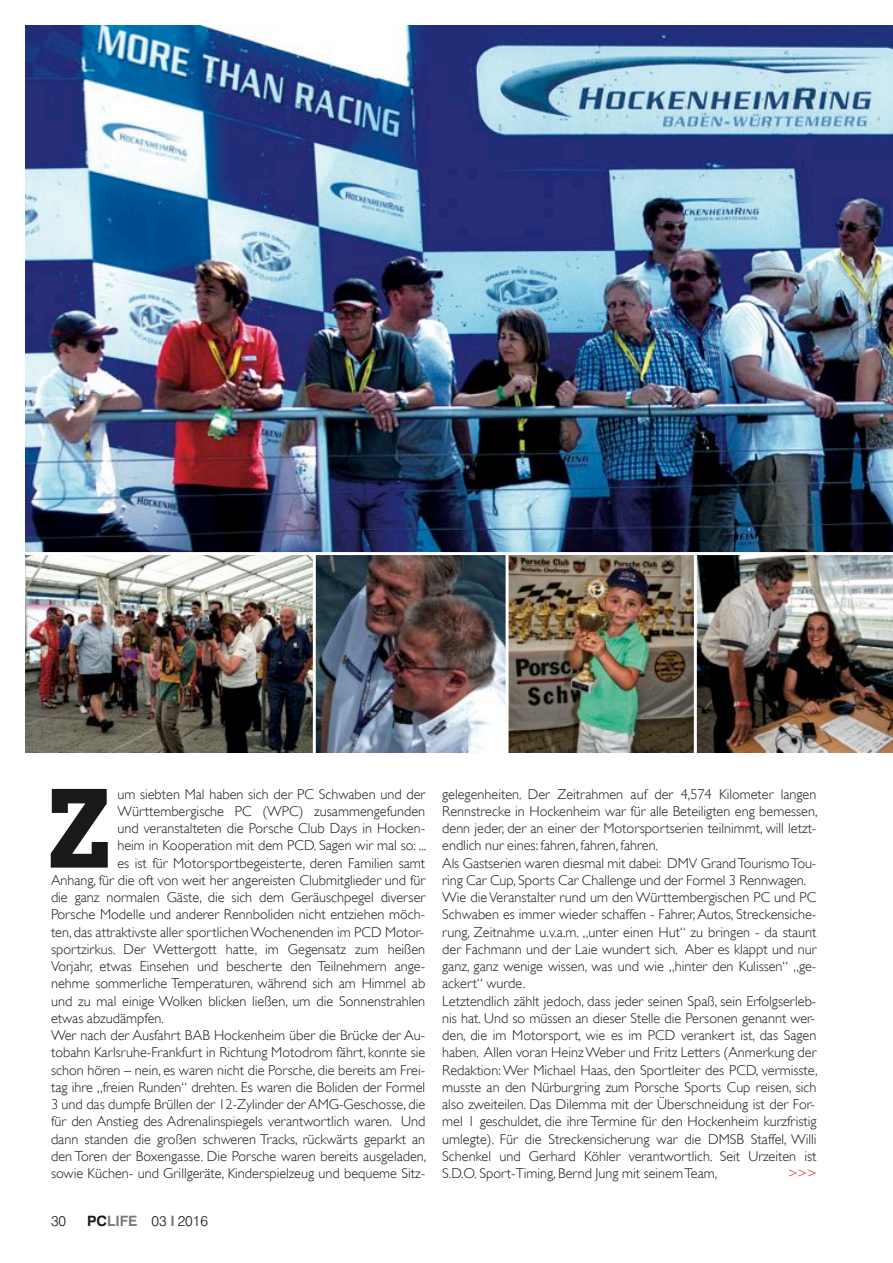
<style>
.page{position:relative;width:893px;height:1263px;background:#fff}
.page>*{position:absolute;margin:0;border:0;box-sizing:border-box;transform-origin:0 0}
.t1{font:700 105px "Heron Serif";color:#1a1818}
.t2{font:300 14.25px/17.2px "Gill Sans";color:#1a1818}
.t3{font:300 14.25px "Swiss 721 BT";color:#1a1818}
.t4{font:300 14.25px "Gill Sans";color:#d8222a}
.s1{font-weight:700}
.s2{font-weight:700;color:#757b79}
</style>
<div class="page">
<img style="left:26px;top:555px;width:665px;height:198px">
<img style="left:691px;top:555px;width:201px;height:198px">
<img style="left:26px;top:26px;width:867px;height:526px">
<img style="left:892px;top:555px;width:1px;height:196px">
<hr style="left:694px;top:553px;width:3px;height:208px;background:#fffefd">
<hr style="left:506px;top:553px;width:3px;height:207px;background:#fffefd">
<hr style="left:313px;top:554px;width:3px;height:207px;background:#fffefd">
<h1 class="t1" style="left:48px;top:784px;width:65px">Z</h1>
<p class="t2" style="left:117px;top:785px;width:309px">um siebten Mal haben sich der PC Schwaben und der</p>
<p class="t2" style="left:117px;top:802px;width:309px">Württembergische PC (WPC) zusammengefunden</p>
<p class="t2" style="left:117px;top:820px;width:309px">und veranstalteten die Porsche Club Days in Hocken-</p>
<p class="t2" style="left:117px;top:837px;width:310px">heim in Kooperation mit dem PCD. Sagen wir mal so: ...</p>
<p class="t2" style="left:117px;top:854px;width:309px">es ist für Motorsportbegeisterte, deren Familien samt</p>
<p class="t2" style="left:51px;top:871px;width:376px">Anhang, für die oft von weit her angereisten Clubmitglieder und für</p>
<p class="t2" style="left:51px;top:889px;width:376px">die ganz normalen Gäste, die sich dem Geräuschpegel diverser</p>
<p class="t2" style="left:51px;top:906px;width:376px">Porsche Modelle und anderer Rennboliden nicht entziehen möch-</p>
<p class="t2" style="left:51px;top:923px;width:374px">ten, das attraktivste aller sportlichenWochenenden im PCD Motor-</p>
<p class="t2" style="left:51px;top:940px;width:376px">sportzirkus. Der Wettergott hatte, im Gegensatz zum heißen</p>
<p class="t2" style="left:51px;top:958px;width:376px">Vorjahr, etwas Einsehen und bescherte den Teilnehmern ange-</p>
<p class="t2" style="left:51px;top:975px;width:376px">nehme sommerliche Temperaturen, während sich am Himmel ab</p>
<p class="t2" style="left:51px;top:992px;width:376px">und zu mal einige Wolken blicken ließen, um die Sonnenstrahlen</p>
<p class="t2" style="left:51px;top:1009px;width:115px">etwas abzudämpfen.</p>
<p class="t2" style="left:51px;top:1027px;width:376px">Wer nach der Ausfahrt BAB Hockenheim über die Brücke der Au-</p>
<p class="t2" style="left:51px;top:1044px;width:376px">tobahn Karlsruhe-Frankfurt in Richtung Motodrom fährt, konnte sie</p>
<p class="t2" style="left:51px;top:1061px;width:376px">schon hören – nein, es waren nicht die Porsche, die bereits am Frei-</p>
<p class="t2" style="left:51px;top:1078px;width:376px">tag ihre „freien Runden“ drehten. Es waren die Boliden der Formel</p>
<p class="t2" style="left:51px;top:1096px;width:376px">3 und das dumpfe Brüllen der 12-Zylinder der AMG-Geschosse, die</p>
<p class="t2" style="left:51px;top:1113px;width:376px">für den Anstieg des Adrenalinspiegels verantwortlich waren. Und</p>
<p class="t2" style="left:51px;top:1130px;width:376px">dann standen die großen schweren Tracks, rückwärts geparkt an</p>
<p class="t2" style="left:51px;top:1147px;width:377px">den Toren der Boxengasse. Die Porsche waren bereits ausgeladen,</p>
<p class="t2" style="left:51px;top:1165px;width:376px">sowie Küchen- und Grillgeräte, Kinderspielzeug und bequeme Sitz-</p>
<p class="t3" style="left:51px;top:1213px;width:17px">30</p>
<p class="t3" style="left:87px;top:1213px;width:122px"><span class="s1">PC</span><span class="s2">LIFE</span> 03 <span class="s2">I</span> 2016</p>
<p class="t2" style="left:442px;top:785px;width:377px">gelegenheiten. Der Zeitrahmen auf der 4,574 Kilometer langen Rennstrecke in Hockenheim war für alle Beteiligten eng bemessen, denn jeder, der an einer der Motorsportserien teilnimmt, will letzt&shy;endlich nur eines: fahren, fahren, fahren.<br>Als Gastserien waren diesmal mit dabei: DMV GrandTourismoTou&shy;ring Car Cup, Sports Car Challenge und der Formel 3 Rennwagen.<br>Wie dieVeranstalter rund um den Württembergischen PC und PC Schwaben es immer wieder schaffen - Fahrer,Autos, Streckensiche&shy;rung, Zeitnahme u.v.a.m. „unter einen Hut“ zu bringen - da staunt der Fachmann und der Laie wundert sich. Aber es klappt und nur ganz, ganz wenige wissen, was und wie „hinter den Kulissen“ „ge&shy;ackert“ wurde.<br>Letztendlich zählt jedoch, dass jeder seinen Spaß, sein Erfolgserleb&shy;nis hat. Und so müssen an dieser Stelle die Personen genannt wer&shy;den, die im Motorsport, wie es im PCD verankert ist, das Sagen haben. Allen voran HeinzWeber und Fritz Letters (Anmerkung der Redaktion: Wer Michael Haas, den Sportleiter des PCD, vermisste, musste an den Nürburgring zum Porsche Sports Cup reisen, sich also zweiteilen. Das Dilemma mit der Überschneidung ist der For&shy;mel 1 geschuldet, die ihre Termine für den Hockenheim kurzfristig umlegte). Für die Streckensicherung war die DMSB Staffel, Willi Schenkel und Gerhard Köhler verantwortlich. Seit Urzeiten ist S.D.O. Sport-Timing, Bernd Jung mit seinemTeam,</p>
<p class="t4" style="left:788px;top:1165px;width:30px">&gt;&gt;&gt;</p>
</div>
